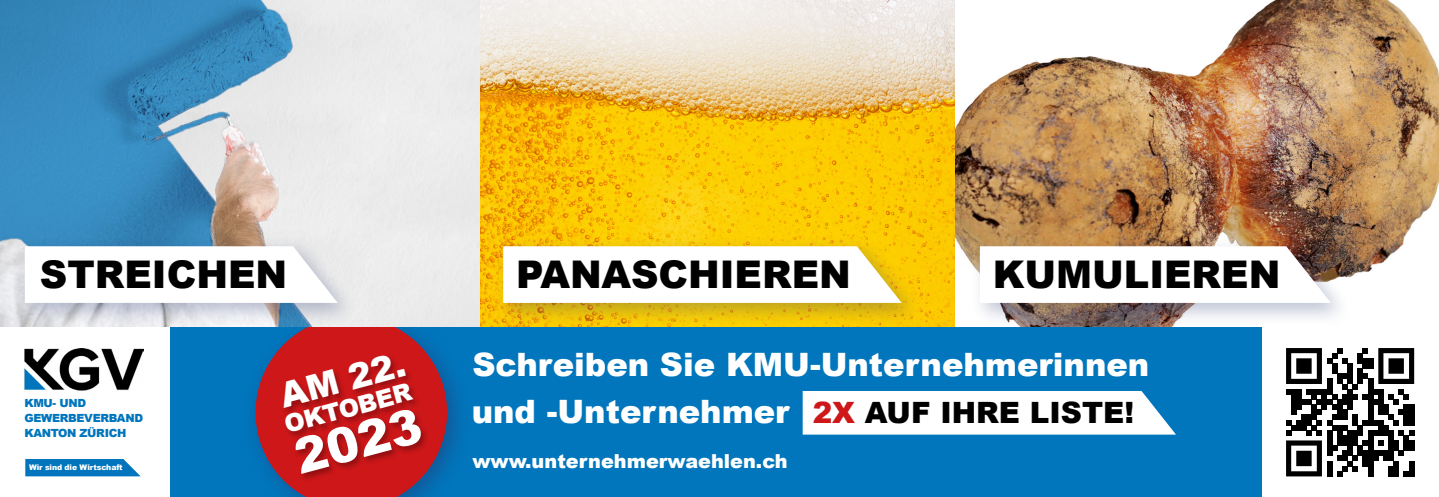
<style>
.page{position:relative;width:1439px;height:497px;background:#fff}
.page>*{position:absolute;margin:0;border:0;box-sizing:border-box;transform-origin:0 0}
.t1{font:900 48.48px "Arial";color:#fff}
.t2{font:900 38.15px "Arial";color:#000}
.t3{font:900 34.65px "Arial";color:#fff}
.t4{font:900 32.2px/46.9px "Arial";color:#fff}
.t5{font:900 29.22px "Arial";color:#000}
.t6{font:900 24.32px "Arial";color:#fff}
.t7{font:900 19.25px "Arial";color:#fff}
.t8{font:900 11.2px/14.9px "Arial";letter-spacing:-.03em;color:#0075bd}
.t9{font:900 7.7px "Arial";letter-spacing:-.015em;color:#fff}
.s1{color:#cd1719}
</style>
<div class="page">
<div style="left:170px;top:325px;width:1091px;height:171px;background:#0176bc"></div>
<img style="left:0;top:0;width:955px;height:326px">
<img style="left:955px;top:0;width:484px;height:326px">
<div style="left:970px;top:237px;width:382px;height:89px;background:#253671;opacity:.3"></div>
<svg style="left:980px;top:246px;width:351px;height:56px"></svg>
<div style="left:494px;top:237px;width:429px;height:89px;background:#253671;opacity:.3"></div>
<svg style="left:503px;top:246px;width:399px;height:56px"></svg>
<svg style="left:25px;top:459px;width:115px;height:16px;background:#137fc2"></svg>
<img style="left:25px;top:348px;width:118px;height:43px">
<div style="left:802px;top:391px;width:374px;height:43px;background:#fff"></div>
<div style="left:242px;top:303px;width:230px;height:193px;background:#253671;opacity:.5"></div>
<svg style="left:245px;top:306px;width:212px;height:190px"></svg>
<div style="left:282px;top:353px;width:147px;height:129px;background:#000;opacity:.3"></div>
<div style="left:15px;top:237px;width:344px;height:89px;background:#253671;opacity:.3"></div>
<svg style="left:25px;top:246px;width:313px;height:56px"></svg>
<svg style="left:1286px;top:348px;width:128px;height:128px"></svg>
<p class="t2" style="left:40px;top:246px;width:249px">STREICHEN</p>
<p class="t8" style="left:24px;top:395px;width:120px">KMU- UND<br>GEWERBEVERBAND<br>KANTON ZÜRICH</p>
<p class="t9" style="left:29px;top:461px;width:95px">Wir sind die Wirtschaft</p>
<p class="t3" style="left:274px;top:371px;width:130px;rotate:-15deg">AM 22.</p>
<h1 class="t1" style="left:286px;top:423px;width:131px;rotate:-15deg">2023</h1>
<p class="t6" style="left:280px;top:407px;width:132px;rotate:-15deg">OKTOBER</p>
<p class="t2" style="left:516px;top:246px;width:336px">PANASCHIEREN</p>
<p class="t2" style="left:993px;top:246px;width:289px">KUMULIEREN</p>
<p class="t4" style="left:472px;top:339px;width:679px">Schreiben Sie KMU-Unternehmerinnen und -Unternehmer</p>
<p class="t5" style="left:812px;top:391px;width:323px"><span class="s1">2X</span> AUF IHRE LISTE!</p>
<p class="t7" style="left:472px;top:446px;width:317px">www.unternehmerwaehlen.ch</p>
</div>
